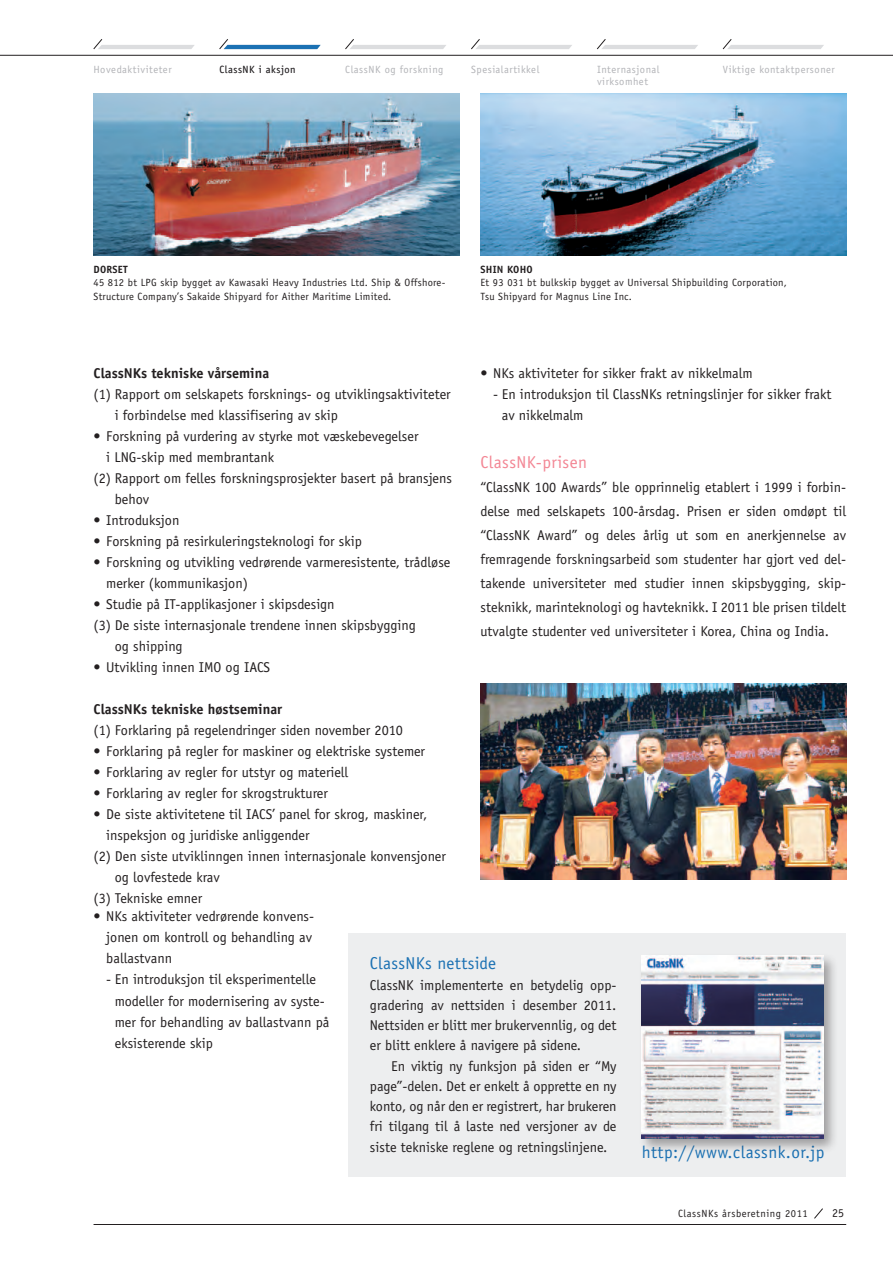
<style>
.page{position:relative;width:893px;height:1263px;background:#fff}
.page>*{position:absolute;margin:0;border:0;box-sizing:border-box;transform-origin:0 0}
.t1{font:17.25px "Officina Sans";letter-spacing:.02em;color:#1b71b3}
.t2{font:17.25px "Officina Sans";letter-spacing:.025em;color:#f38694}
.t3{font:14.25px/21px "Officina Sans";color:#231f20}
.t4{font:700 14.25px "Officina Sans";color:#231f20}
.t5{font:12px "Officina Sans";color:#231f20}
.t6{font:10.5px/13.5px "Officina Sans";letter-spacing:.025em;color:#231f20}
.t7{font:10.5px/12px "Officina Sans";letter-spacing:.05em;color:#b2b3b7}
.t8{font:10.5px "Officina Sans";letter-spacing:.05em;color:#231f20}
.t9{font:700 10.5px "Officina Sans";letter-spacing:.025em;color:#231f20}
</style>
<div class="page">
<div style="left:349px;top:933px;width:497px;height:244px;background:#edeeef"></div>
<img style="left:94px;top:94px;width:365px;height:161px">
<img style="left:480px;top:94px;width:366px;height:161px">
<img style="left:480px;top:684px;width:366px;height:195px">
<div style="left:639px;top:952px;width:199px;height:202px;background:#231f20;opacity:.4"></div>
<img style="left:642px;top:955px;width:181px;height:183px">
<svg style="left:814px;top:1208px;width:9px;height:11px"></svg>
<hr style="left:94px;top:1224px;width:752px;height:1px;background:#231f20">
<svg style="left:93px;top:39px;width:101px;height:11px"></svg>
<svg style="left:345px;top:39px;width:101px;height:11px"></svg>
<svg style="left:471px;top:39px;width:101px;height:11px"></svg>
<svg style="left:597px;top:39px;width:101px;height:11px"></svg>
<svg style="left:722px;top:39px;width:102px;height:11px"></svg>
<svg style="left:219px;top:39px;width:102px;height:11px"></svg>
<hr style="left:0;top:55px;width:893px;height:1px;background:#231f20">
<p class="t7" style="left:94px;top:63px;width:80px">Hovedaktiviteter</p>
<p class="t8" style="left:219px;top:63px;width:78px">ClassNK i aksjon</p>
<p class="t7" style="left:723px;top:63px;width:113px">Viktige kontaktpersoner</p>
<p class="t7" style="left:345px;top:63px;width:100px">ClassNK og forskning</p>
<p class="t7" style="left:471px;top:63px;width:70px">Spesialartikkel</p>
<p class="t7" style="left:597px;top:63px;width:64px">Internasjonal virksomhet</p>
<p class="t9" style="left:94px;top:262px;width:36px">DORSET</p>
<p class="t6" style="left:94px;top:276px;width:353px">45 812 bt LPG skip bygget av Kawasaki Heavy Industries Ltd. Ship &amp; Offshore-<br>Structure Company’s Sakaide Shipyard for Aither Maritime Limited.</p>
<p class="t4" style="left:94px;top:364px;width:177px">ClassNKs tekniske vårsemina</p>
<p class="t3" style="left:115px;top:383px;width:337px;text-indent:-21px">(1) Rapport om selskapets forsknings- og utviklingsaktiviteter i forbindelse med klassifisering av skip</p>
<p class="t3" style="left:94px;top:425px;width:326px">• Forskning på vurdering av styrke mot væskebevegelser</p>
<p class="t3" style="left:106px;top:446px;width:169px">i -LNG-skip med membrantank</p>
<p class="t3" style="left:94px;top:467px;width:360px">(2) Rapport om felles forskningsprosjekter basert på bransjens</p>
<p class="t3" style="left:115px;top:488px;width:36px">behov</p>
<p class="t3" style="left:94px;top:509px;width:87px">• Introduksjon</p>
<p class="t3" style="left:94px;top:530px;width:270px">• Forskning på resirkuleringsteknologi for skip</p>
<p class="t3" style="left:106px;top:551px;width:346px;text-indent:-13px">• Forskning og utvikling vedrørende varmeresistente, trådløse merker (kommunikasjon)</p>
<p class="t3" style="left:94px;top:593px;width:243px">• Studie på IT-applikasjoner i skipsdesign</p>
<p class="t3" style="left:94px;top:614px;width:324px">(3) De siste internasjonale trendene innen skipsbygging</p>
<p class="t3" style="left:115px;top:635px;width:69px">og shipping</p>
<p class="t3" style="left:94px;top:656px;width:178px">• Utvikling innen IMO og IACS</p>
<p class="t4" style="left:94px;top:700px;width:190px">ClassNKs tekniske høstseminar</p>
<p class="t3" style="left:94px;top:719px;width:311px">(1) Forklaring på regelendringer siden november 2010</p>
<p class="t3" style="left:94px;top:740px;width:333px">• Forklaring på regler for maskiner og elektriske systemer</p>
<p class="t3" style="left:94px;top:761px;width:256px">• Forklaring av regler for utstyr og materiell</p>
<p class="t3" style="left:94px;top:782px;width:236px">• Forklaring av regler for skrogstrukturer</p>
<p class="t3" style="left:94px;top:803px;width:335px">• De siste aktivitetene til IACS’ panel for skrog, maskiner,</p>
<p class="t3" style="left:106px;top:824px;width:205px">inspeksjon og juridiske anliggender</p>
<p class="t3" style="left:94px;top:845px;width:354px">(2) Den siste utviklinngen innen internasjonale konvensjoner</p>
<p class="t3" style="left:115px;top:866px;width:107px">og lovfestede krav</p>
<p class="t3" style="left:94px;top:887px;width:110px">(3) Tekniske emner</p>
<p class="t9" style="left:480px;top:262px;width:54px">SHIN KOHO</p>
<p class="t6" style="left:480px;top:276px;width:308px">Et 93 031 bt bulkskip bygget av Universal Shipbuilding Corporation,<br>Tsu Shipyard for Magnus Line Inc.</p>
<p class="t3" style="left:480px;top:362px;width:274px">• NKs aktiviteter for sikker frakt av nikkelmalm</p>
<p class="t3" style="left:502px;top:383px;width:331px;text-indent:-9px">- En introduksjon til ClassNKs retningslinjer for sikker frakt av nikkelmalm</p>
<p class="t2" style="left:480px;top:452px;width:108px">ClassNK-prisen</p>
<p class="t3" style="left:480px;top:475px;width:367px;line-height:24px;text-align:justify">“ClassNK 100 Awards” ble opprinnelig etablert i 1999 i forbin&shy;delse med selskapets 100-årsdag. Prisen er siden omdøpt til “ClassNK Award” og deles årlig ut som en anerkjennelse av fremragende forskningsarbeid som studenter har gjort ved del&shy;takende universiteter med studier innen skipsbygging, skip&shy;steknikk, marinteknologi og havteknikk. I 2011 ble prisen tildelt utvalgte studenter ved universiteter i Korea, China og India.</p>
<p class="t3" style="left:106px;top:906px;width:209px;text-indent:-13px">• NKs aktiviteter vedrørende konvens&shy;jonen om kontroll og behandling av ballastvann</p>
<p class="t3" style="left:115px;top:969px;width:216px;text-indent:-9px">- En introduksjon til eksperimentelle modeller for modernisering av syste&shy;mer for behandling av ballastvann på eksisterende skip</p>
<p class="t1" style="left:370px;top:953px;width:128px">ClassNKs nettside</p>
<p class="t3" style="left:370px;top:975px;width:248px;line-height:20.2px;text-align:justify">ClassNK implementerte en betydelig opp&shy;gradering av nettsiden i desember 2011.<br>Nettsiden er blitt mer brukervennlig, og det er blitt enklere å navigere på sidene.</p>
<p class="t3" style="left:370px;top:1056px;width:248px;line-height:20.2px;text-align:justify;text-indent:21px">En viktig ny funksjon på siden er “My page”-delen. Det er enkelt å opprette en ny konto, og når den er registrert, har brukeren fri tilgang til å laste ned versjoner av de siste tekniske reglene og retningslinjene.</p>
<p class="t1" style="left:642px;top:1142px;width:184px">http://www.classnk.or.jp</p>
<p class="t8" style="left:678px;top:1207px;width:131px">ClassNKs årsberetning 2011</p>
<p class="t5" style="left:832px;top:1206px;width:13px">25</p>
</div>
